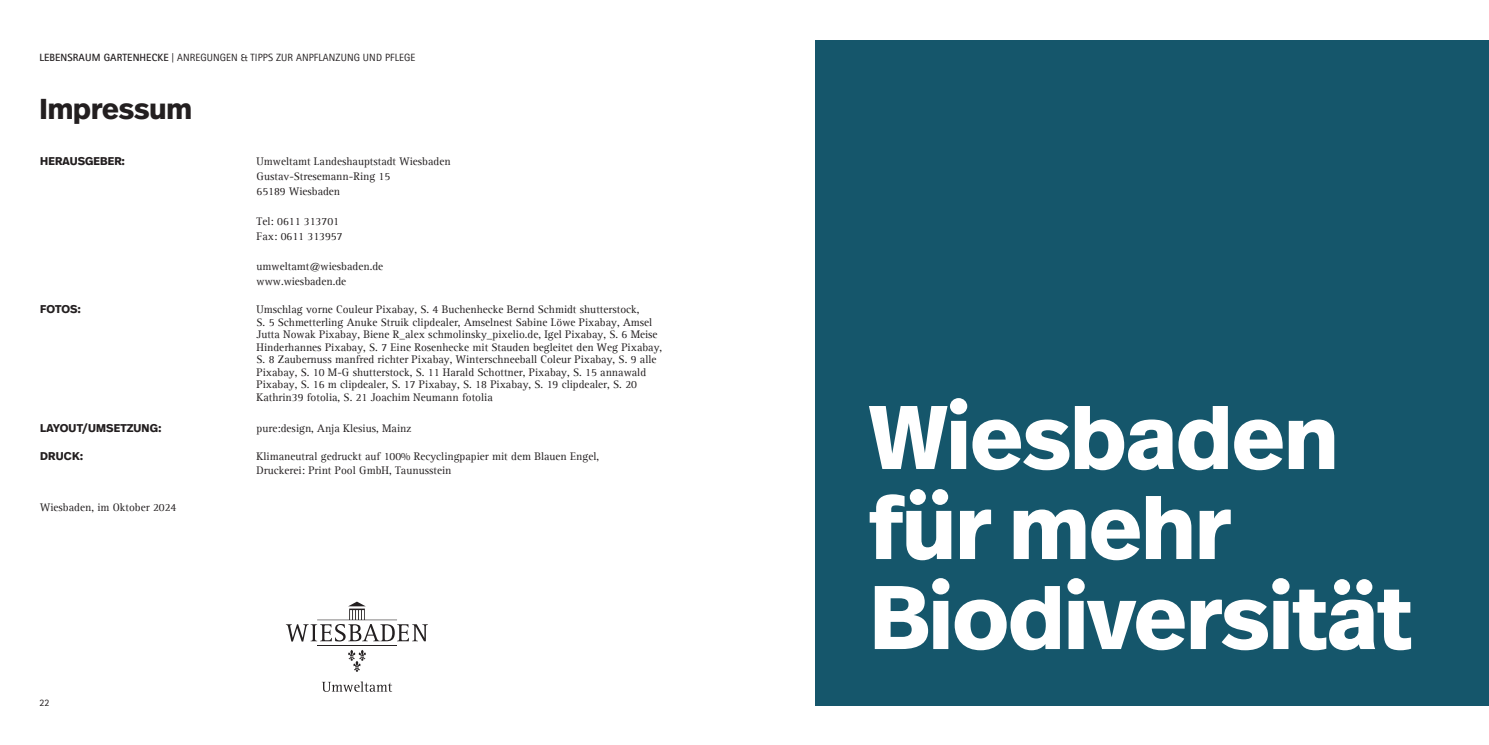
<style>
.page{position:relative;width:1489px;height:745px;background:#fff}
.page>*{position:absolute;margin:0;border:0;box-sizing:border-box;transform-origin:0 0}
.t1{font:700 89.88px/89.9px "Real Head Pro";color:#fff}
.t2{font:700 28.75px "Real Head Pro";color:#231f20}
.t3{font:11.25px/12.5px "Rotis Serif";color:#231f20}
.t4{font:700 11.25px "Real Head Pro";letter-spacing:.01em;color:#231f20}
.t5{font:10.5px "Rotis Sans Serif";letter-spacing:.01em;color:#231f20}
.t6{font:10px "Rotis Sans Serif";color:#231f20}
.s1{font-weight:700}
</style>
<div class="page">
<svg style="left:322px;top:681px;width:70px;height:10px"></svg>
<hr style="left:317px;top:645px;width:80px;height:1px;background:#231f20">
<svg style="left:286px;top:601px;width:142px;height:40px"></svg>
<svg style="left:348px;top:650px;width:18px;height:21px"></svg>
<div style="left:815px;top:40px;width:673px;height:665px;background:#15566b"></div>
<p class="t5" style="left:39px;top:53px;width:377px"><span class="s1">LEBENSRAUM GARTENHECKE</span> | ANREGUNGEN &amp; TIPPS ZUR ANPFLANZUNG UND PFLEGE</p>
<h2 class="t2" style="left:39px;top:88px;width:154px">Impressum</h2>
<p class="t4" style="left:40px;top:153px;width:86px">HERAUSGEBER:</p>
<p class="t3" style="left:256px;top:155px;width:195px;line-height:15px">Umweltamt Landeshauptstadt Wiesbaden<br>Gustav-Stresemann-Ring 15<br>65189 Wiesbaden</p>
<p class="t3" style="left:256px;top:215px;width:87px;line-height:15px">Tel: 0611 313701<br>Fax: 0611 313957</p>
<p class="t3" style="left:256px;top:260px;width:128px;line-height:15px">umweltamt@wiesbaden.de www.wiesbaden.de</p>
<p class="t4" style="left:40px;top:301px;width:42px">FOTOS:</p>
<p class="t3" style="left:256px;top:304px;width:407px">Umschlag vorne Couleur Pixabay, S. 4 Buchenhecke Bernd Schmidt shutterstock,<br>S. 5 Schmetterling Anuke Struik clipdealer, Amselnest Sabine Löwe Pixabay, Amsel Jutta Nowak Pixabay, Biene R_alex schmolinsky_pixelio.de, Igel Pixabay, S. 6 Meise Hinderhannes Pixabay, S. 7 Eine Rosenhecke mit Stauden begleitet den Weg Pixabay, S. 8 Zaubernuss manfred richter Pixabay, Winterschneeball Coleur Pixabay, S. 9 alle Pixabay, S. 10 M-G shutterstock, S. 11 Harald Schottner, Pixabay, S. 15 annawald Pixabay, S. 16 m clipdealer, S. 17 Pixabay, S. 18 Pixabay, S. 19 clipdealer, S. 20<br>Kathrin39 fotolia, S. 21 Joachim Neumann fotolia</p>
<p class="t4" style="left:40px;top:419px;width:123px">LAYOUT/UMSETZUNG:</p>
<p class="t3" style="left:256px;top:423px;width:156px">pure:design, Anja Klesius, Mainz</p>
<p class="t4" style="left:40px;top:447px;width:44px">DRUCK:</p>
<p class="t3" style="left:256px;top:450px;width:344px;line-height:13.8px">Klimaneutral gedruckt auf 100% Recyclingpapier mit dem Blauen Engel,<br>Druckerei: Print Pool GmbH, Taunusstein</p>
<p class="t3" style="left:40px;top:502px;width:138px">Wiesbaden, im Oktober 2024</p>
<p class="t6" style="left:39px;top:697px;width:11px">22</p>
<h1 class="t1" style="left:869px;top:390px;width:544px">Wiesbaden für mehr<br>Biodiversität</h1>
</div>
